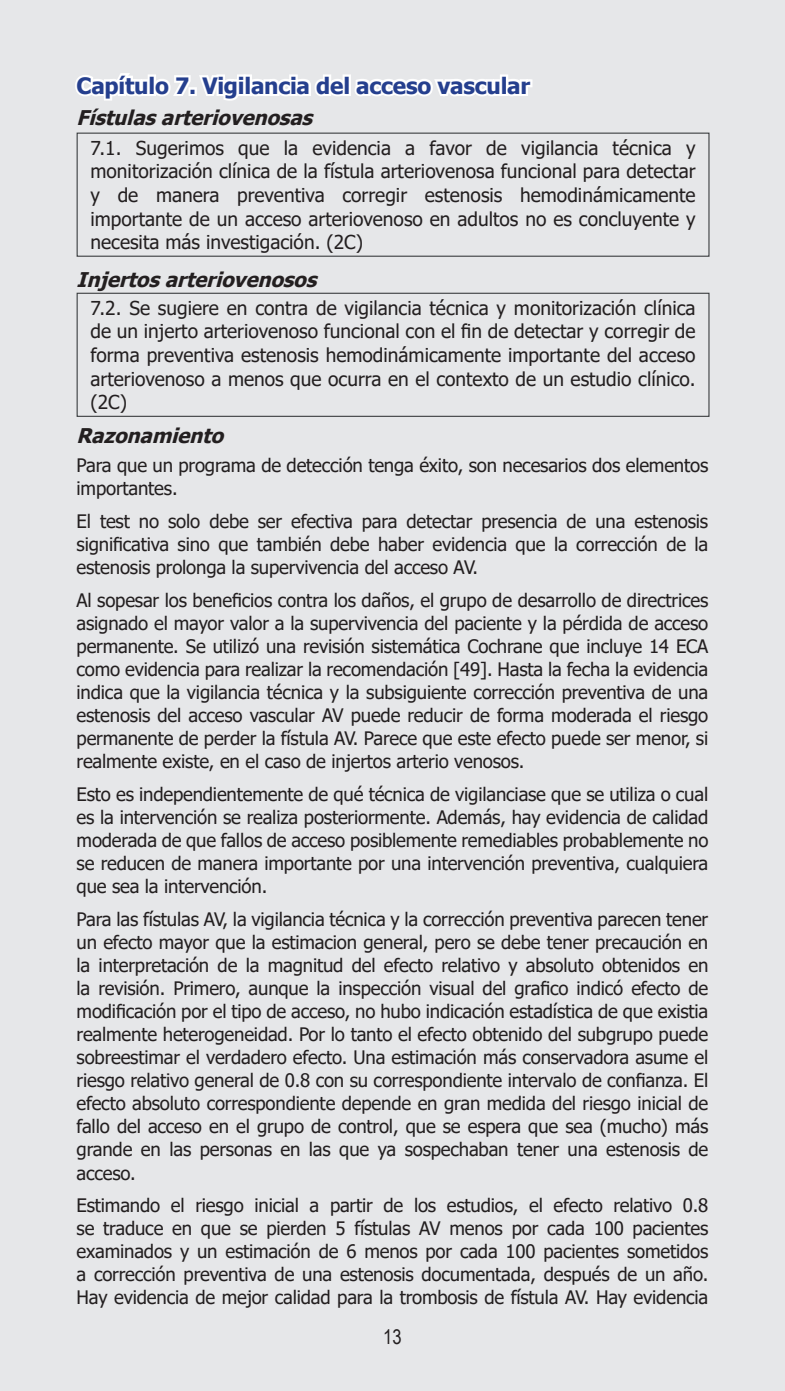
<style>
.page{position:relative;width:785px;height:1391px;background:#fff}
.page>*{position:absolute;margin:0;border:0;box-sizing:border-box;transform-origin:0 0}
.Rode_Titel{font:700 22.5px "Tahoma";letter-spacing:-.01em;color:#253f8e}
.Advice_Rationale_Tit{font:italic 700 20.25px "Tahoma";color:#231f20}
.t1{font:20.25px "Arial Narrow";color:#231f20}
.Kader_normal{font:19.12px/23.6px "Tahoma";color:#231f20;text-align:justify}
.t2{font:18.45px/22.9px "Tahoma";letter-spacing:-.01em;color:#231f20;text-align:justify}
</style>
<div class="page">
<div style="left:0;top:0;width:784px;height:1390px;background:#e6e7e9"></div>
<svg style="left:75px;top:73px;width:458px;height:28px"></svg>
<div style="left:77px;top:133px;width:632px;height:124px;border:1px solid #3c3f41"></div>
<div style="left:77px;top:293px;width:632px;height:124px;border:1px solid #3c3f41"></div>
<p class="Rode_Titel" style="left:77px;top:70px;width:455px">Capítulo 7. Vigilancia del acceso vascular</p>
<p class="Advice_Rationale_Tit" style="left:77px;top:103px;width:245px">Fístulasarteriovenosas</p>
<p class="Kader_normal" style="left:90px;top:137px;width:606px">7.1. Sugerimos que la evidencia a favor de vigilancia técnica y monitorización clínica de la fístula arteriovenosa funcional para detectar y de manera preventiva corregir estenosis hemodinámicamente importante de un acceso arteriovenoso en adultos no es concluyente y necesita más investigación. (2C)</p>
<p class="Advice_Rationale_Tit" style="left:77px;top:265px;width:249px">Injertosarteriovenosos</p>
<p class="Kader_normal" style="left:90px;top:297px;width:606px">7.2. Se sugiere en contra de vigilancia técnica y monitorización clínica de un injerto arteriovenoso funcional con el fin de detectar y corregir de forma preventiva estenosis hemodinámicamente importante del acceso arteriovenoso a menos que ocurra en el contexto de un estudio clínico. (2C)</p>
<p class="Advice_Rationale_Tit" style="left:77px;top:421px;width:156px">Razonamiento</p>
<p class="t2" style="left:77px;top:455px;width:633px">Para que un programa de detección tenga éxito, son necesarios dos elementos importantes.</p>
<p class="t2" style="left:77px;top:511px;width:633px">El test no solo debe ser efectiva para detectar presencia de una estenosis significativa sino que también debe haber evidencia que la corrección de la estenosis prolonga la supervivencia del acceso AV.</p>
<p class="t2" style="left:77px;top:589px;width:633px">Al sopesar los beneficios contra los daños, el grupo de desarrollo de directrices asignado el mayor valor a la supervivencia del paciente y la pérdida de acceso permanente. Se utilizó una revisión sistemática Cochrane que incluye 14 ECA como evidencia para realizar la recomendación [49]. Hasta la fecha la evidencia indica que la vigilancia técnica y la subsiguiente corrección preventiva de una estenosis del acceso vascular AV puede reducir de forma moderada el riesgo permanente de perder la fístula AV. Parece que este efecto puede ser menor, si realmente existe, en el caso de injertos arterio venosos.</p>
<p class="t2" style="left:77px;top:783px;width:633px">Esto es independientemente de qué técnica de vigilanciase que se utiliza o cual es la intervención se realiza posteriormente. Además, hay evidencia de calidad moderada de que fallos de acceso posiblemente remediables probablemente no se reducen de manera importante por una intervención preventiva, cualquiera que sea la intervención.</p>
<p class="t2" style="left:77px;top:908px;width:633px">Para las fístulas AV, la vigilancia técnica y la corrección preventiva parecen tener un efecto mayor que la estimacion general, pero se debe tener precaución en la interpretación de la magnitud del efecto relativo y absoluto obtenidos en la revisión. Primero, aunque la inspección visual del grafico indicó efecto de modificación por el tipo de acceso, no hubo indicación estadística de que existia realmente heterogeneidad. Por lo tanto el efecto obtenido del subgrupo puede sobreestimar el verdadero efecto. Una estimación más conservadora asume el riesgo relativo general de 0.8 con su correspondiente intervalo de confianza. El efecto absoluto correspondiente depende en gran medida del riesgo inicial de fallo del acceso en el grupo de control, que se espera que sea (mucho) más grande en las personas en las que ya sospechaban tener una estenosis de acceso.</p>
<p class="t2" style="left:77px;top:1195px;width:633px">Estimando el riesgo inicial a partir de los estudios, el efecto relativo 0.8 se traduce en que se pierden 5 fístulas AV menos por cada 100 pacientes examinados y un estimación de 6 menos por cada 100 pacientes sometidos a corrección preventiva de una estenosis documentada, después de un año.<br>Hay evidencia de mejor calidad para la trombosis de fístula AV. Hay evidencia</p>
<p class="t1" style="left:383px;top:1321px;width:20px">13</p>
</div>
